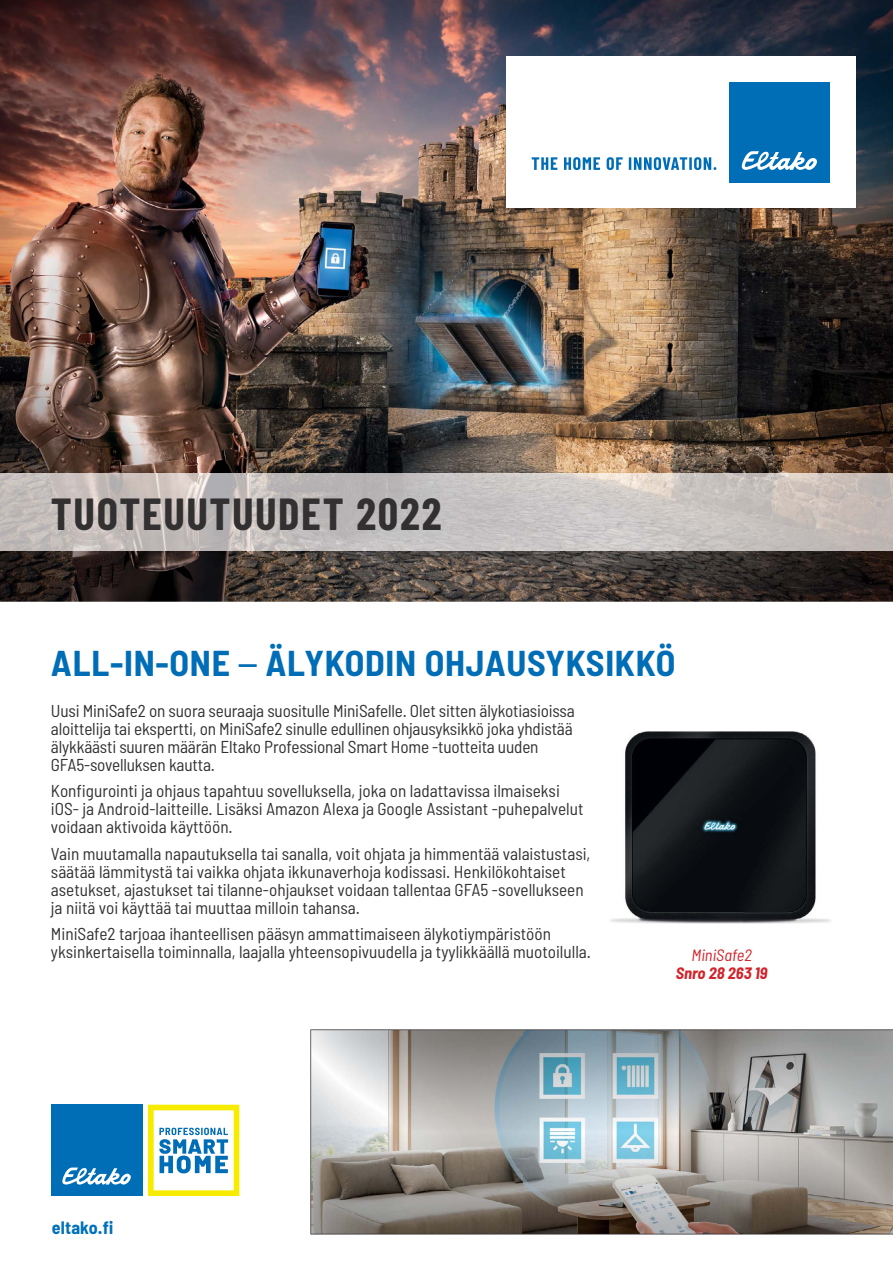
<style>
.page{position:relative;width:893px;height:1263px;background:#fff}
.page>*{position:absolute;margin:0;border:0;box-sizing:border-box;transform-origin:0 0}
.t1{font:700 45px "Barlow Condensed";letter-spacing:.035em;color:#323031}
.t2{font:700 semi-condensed 36px "Barlow";letter-spacing:.02em;color:#006db7}
.t3{font:700 semi-condensed 18px "Barlow";letter-spacing:.01em;color:#0071ba}
.t4{font:semi-condensed 17.25px/18px "Barlow";color:#323031}
.t5{font:italic 700 semi-condensed 16.5px "Barlow";color:#d2232a}
.t6{font:italic semi-condensed 16.5px "Barlow";color:#d2232a}
.s1{font-family:"Avant Garde";font-weight:600;font-stretch:condensed}
</style>
<div class="page">
<svg style="left:148px;top:1105px;width:91px;height:91px"></svg>
<div style="left:51px;top:1105px;width:91px;height:91px;background:#006db7"></div>
<svg style="left:62px;top:1168px;width:69px;height:17px"></svg>
<img style="left:610px;top:732px;width:221px;height:192px">
<img style="left:0;top:0;width:893px;height:602px">
<div style="left:506px;top:57px;width:349px;height:151px;background:#fff"></div>
<div style="left:729px;top:82px;width:100px;height:100px;background:#006db7"></div>
<svg style="left:741px;top:151px;width:76px;height:19px"></svg>
<svg style="left:532px;top:157px;width:25px;height:13px"></svg>
<svg style="left:564px;top:157px;width:36px;height:13px"></svg>
<svg style="left:607px;top:157px;width:16px;height:13px"></svg>
<svg style="left:629px;top:157px;width:87px;height:13px"></svg>
<img style="left:0;top:474px;width:893px;height:76px">
<img style="left:310px;top:1029px;width:583px;height:206px">
<h1 class="t1" style="left:51px;top:488px;width:392px">TUOTEUUTUUDET 2022</h1>
<h2 class="t2" style="left:51px;top:643px;width:626px">ALL-IN-ONE <span class="s1">–</span> ÄLYKODIN OHJAUSYKSIKKÖ</h2>
<p class="t4" style="left:51px;top:704px;width:525px">Uusi MiniSafe2 on suora seuraaja suositulle MiniSafelle. Olet sitten älykotiasioissa aloittelija tai ekspertti, on MiniSafe2 sinulle edullinen ohjausyksikkö joka yhdistää älykkäästi suuren määrän Eltako Professional Smart Home -tuotteita uuden GFA5-sovelluksen kautta.</p>
<p class="t4" style="left:51px;top:784px;width:534px">Konfigurointi ja ohjaus tapahtuu sovelluksella, joka on ladattavissa ilmaiseksi iOS- ja Android-laitteille. Lisäksi Amazon Alexa ja Google Assistant -puhepalvelut voidaan aktivoida käyttöön.</p>
<p class="t4" style="left:51px;top:847px;width:541px">Vain muutamalla napautuksella tai sanalla, voit ohjata ja himmentää valaistustasi, säätää lämmitystä tai vaikka ohjata ikkunaverhoja kodissasi. Henkilökohtaiset asetukset, ajastukset tai tilanne-ohjaukset voidaan tallentaa GFA5 -sovellukseen ja niitä voi käyttää tai muuttaa milloin tahansa.</p>
<p class="t4" style="left:51px;top:927px;width:541px">MiniSafe2 tarjoaa ihanteellisen pääsyn ammattimaiseen älykotiympäristöön yksinkertaisella toiminnalla, laajalla yhteensopivuudella ja tyylikkäällä muotoilulla.</p>
<p class="t6" style="left:691px;top:946px;width:62px">MiniSafe2</p>
<p class="t5" style="left:676px;top:964px;width:93px">Snro 28 263 19</p>
<p class="t3" style="left:52px;top:1217px;width:63px">eltako.fi</p>
</div>
